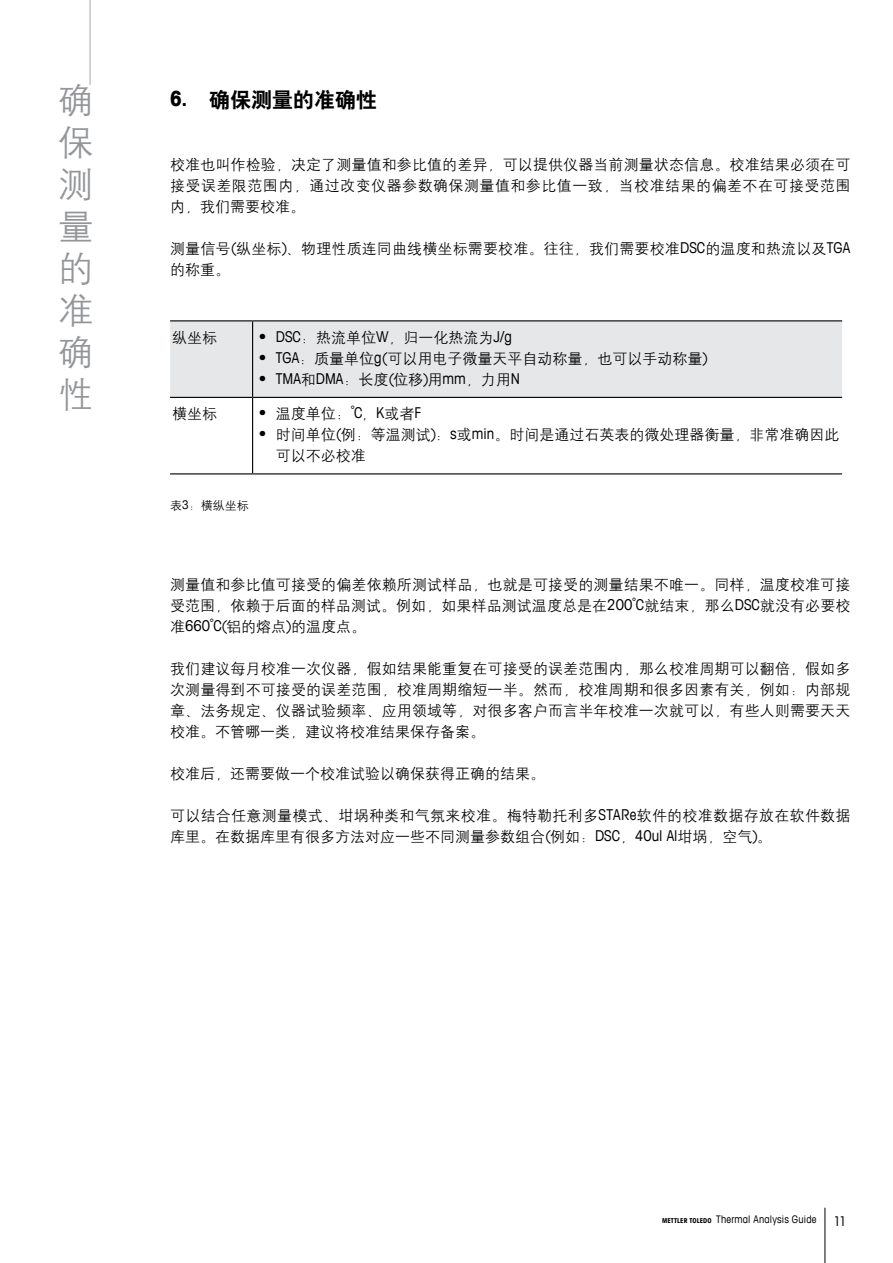
<style>
.page{position:relative;width:893px;height:1263px;background:#fff}
.page>*{position:absolute;margin:0;border:0;box-sizing:border-box;transform-origin:0 0}
.t1{font:36px/42px "H Yg 2 gj";color:#939598;text-align:justify}
.t2{font:21px "H Yb 2 gj";color:#000}
._12_Running_Text_10{font:15px/21px "H Yg 2 gj";letter-spacing:.005em;color:#000;text-align:justify}
._12_Running_Text_10-2{font:condensed 15px "Avant Garde Com";color:#000}
.E_Normal{font:condensed 13.5px "Avant Garde Com";color:#000}
._9_Captions_8_10{font:12px "H Yg 2 gj";color:#000}
.E_Normal-2{font:condensed 10.5px "Avant Garde Com";letter-spacing:.015em;color:#000}
.s1{font-family:"Avant Garde Com";font-weight:700;font-stretch:condensed}
.s2{font-family:"Avant Garde Com";font-stretch:condensed}
.s3{font-family:"H Yg 2 gj";font-stretch:normal}
.s4{font-weight:700;font-size:6.75px}
</style>
<div class="page">
<div style="left:170px;top:321px;width:672px;height:76px;background:#e6e7e8"></div>
<hr style="left:170px;top:397px;width:83px;height:1px;background:#000">
<hr style="left:253px;top:397px;width:589px;height:1px;background:#000">
<hr style="left:252px;top:321px;width:1px;height:76px;background:#000">
<hr style="left:252px;top:398px;width:1px;height:75px;background:#000">
<hr style="left:170px;top:473px;width:83px;height:1px;background:#000">
<hr style="left:253px;top:473px;width:589px;height:1px;background:#000">
<hr style="left:170px;top:320px;width:83px;height:1px;background:#000">
<hr style="left:253px;top:320px;width:589px;height:1px;background:#000">
<hr style="left:90px;top:0;width:1px;height:85px;background:#a7a9ac">
<hr style="left:825px;top:1208px;width:1px;height:55px;background:#000">
<p class="t1" style="left:58px;top:79px;width:37px">确保测量的准确性</p>
<p class="t2" style="left:170px;top:89px;width:208px"><span class="s1">6.</span> 确保测量的准确性</p>
<p class="_12_Running_Text_10" style="left:170px;top:154px;width:682px">校准也叫作检验，决定了测量值和参比值的差异，可以提供仪器当前测量状态信息。校准结果必须在可接受误差限范围内，通过改变仪器参数确保测量值和参比值一致，当校准结果的偏差不在可接受范围内，我们需要校准。</p>
<p class="_12_Running_Text_10" style="left:170px;top:238px;width:682px">测量信号<span class="s2">(</span>纵坐标<span class="s2">)</span>、物理性质连同曲线横坐标需要校准。往往，我们需要校准<span class="s2">DSC</span>的温度和热流以及<span class="s2">TGA</span>的称重。</p>
<p class="_12_Running_Text_10" style="left:172px;top:327px;width:46px">纵坐标</p>
<p class="_12_Running_Text_10" style="left:259px;top:327px;width:254px"><span class="s2">• DSC</span>：热流单位<span class="s2">W</span>，归一化热流为<span class="s2">J/g</span></p>
<p class="_12_Running_Text_10" style="left:259px;top:348px;width:451px"><span class="s2">• TGA</span>：质量单位<span class="s2">g(</span>可以用电子微量天平自动称量，也可以手动称量<span class="s2">)</span></p>
<p class="_12_Running_Text_10-2" style="left:259px;top:369px;width:263px">• TMA<span class="s3">和</span>DMA<span class="s3">：长度</span>(<span class="s3">位移</span>)<span class="s3">用</span>mm<span class="s3">，力用</span>N</p>
<p class="_12_Running_Text_10" style="left:172px;top:403px;width:46px">横坐标</p>
<p class="_12_Running_Text_10" style="left:259px;top:403px;width:164px"><span class="s2">•</span> 温度单位：<span class="s2">˚C</span>，<span class="s2">K</span>或者<span class="s2">F</span></p>
<p class="_12_Running_Text_10" style="left:276px;top:424px;width:565px;text-indent:-17px"><span class="s2">•</span> 时间单位<span class="s2">(</span>例：等温测试<span class="s2">)</span>：<span class="s2">s</span>或<span class="s2">min</span>。时间是通过石英表的微处理器衡量，非常准确因此可以不必校准</p>
<p class="_9_Captions_8_10" style="left:170px;top:499px;width:80px">表<span class="s2">3</span>：横纵坐标</p>
<p class="_12_Running_Text_10" style="left:170px;top:574px;width:682px">测量值和参比值可接受的偏差依赖所测试样品，也就是可接受的测量结果不唯一。同样，温度校准可接受范围，依赖于后面的样品测试。例如，如果样品测试温度总是在<span class="s2">200˚C</span>就结束，那么<span class="s2">DSC</span>就没有必要校准<span class="s2">660˚C(</span>铝的熔点<span class="s2">)</span>的温度点。</p>
<p class="_12_Running_Text_10" style="left:170px;top:658px;width:682px">我们建议每月校准一次仪器，假如结果能重复在可接受的误差范围内，那么校准周期可以翻倍，假如多次测量得到不可接受的误差范围，校准周期缩短一半。然而，校准周期和很多因素有关，例如：内部规章、法务规定、仪器试验频率、应用领域等，对很多客户而言半年校准一次就可以，有些人则需要天天校准。不管哪一类，建议将校准结果保存备案。</p>
<p class="_12_Running_Text_10" style="left:170px;top:763px;width:376px">校准后，还需要做一个校准试验以确保获得正确的结果。</p>
<p class="_12_Running_Text_10" style="left:170px;top:805px;width:682px">可以结合任意测量模式、坩埚种类和气氛来校准。梅特勒托利多<span class="s2">STARe</span>软件的校准数据存放在软件数据库里。在数据库里有很多方法对应一些不同测量参数组合<span class="s2">(</span>例如：<span class="s2">DSC</span>，<span class="s2">40ul Al</span>坩埚，空气<span class="s2">)</span>。</p>
<p class="E_Normal-2" style="left:662px;top:1213px;width:156px"><span class="s4">METTLER TOLEDO</span> Thermal Analysis Guide</p>
<p class="E_Normal" style="left:833px;top:1213px;width:15px">11</p>
</div>
